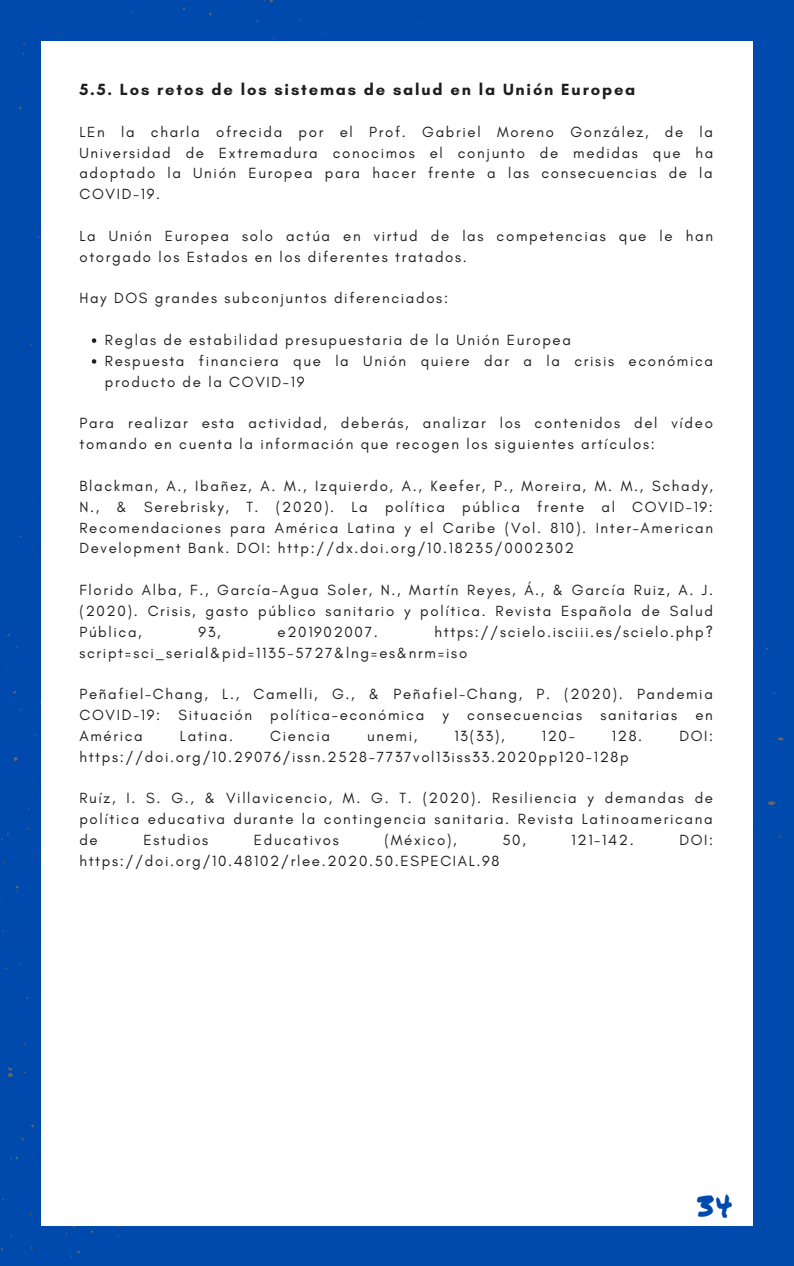
<style>
.page{position:relative;width:794px;height:1266px;background:#fff}
.page>*{position:absolute;margin:0;border:0;box-sizing:border-box;transform-origin:0 0}
.t1{font:30px "Permanent Marker";color:#004aad}
.t2{font:700 16.5px "Glacial Indifference";letter-spacing:.11em;color:#1e1e1e}
.t3{font:15px/20.9px "Glacial Indifference";letter-spacing:.11em;color:#1e1e1e;text-align:justify}
</style>
<div class="page">
<div style="left:0;top:0;width:793px;height:1266px;background:#004aad"></div>
<div style="left:41px;top:41px;width:711px;height:1184px;background:#fff"></div>
<svg style="left:92px;top:338px;width:4px;height:5px"></svg>
<svg style="left:92px;top:359px;width:4px;height:5px"></svg>
<p class="t2" style="left:79px;top:79px;width:557px">5.5. Los retos de los sistemas de salud en la Unión Europea</p>
<p class="t3" style="left:79px;top:121px;width:635px">LEn la charla ofrecida por el Prof. Gabriel Moreno González, de la Universidad de Extremadura conocimos el conjunto de medidas que ha adoptado la Unión Europea para hacer frente a las consecuencias de la COVID-19.</p>
<p class="t3" style="left:79px;top:225px;width:634px">La Unión Europea solo actúa en virtud de las competencias que le han otorgado los Estados en los diferentes tratados.</p>
<p class="t3" style="left:79px;top:288px;width:370px">Hay DOS grandes subconjuntos diferenciados:</p>
<p class="t3" style="left:105px;top:329px;width:609px;text-align:left">Reglas de estabilidad presupuestaria de la Unión Europea<br>Respuesta financiera que la Unión quiere dar a la crisis económica producto de la COVID-19</p>
<p class="t3" style="left:79px;top:413px;width:634px">Para realizar esta actividad, deberás, analizar los contenidos del vídeo tomando en cuenta la información que recogen los siguientes artículos:</p>
<p class="t3" style="left:79px;top:475px;width:634px">Blackman, A., Ibañez, A. M., Izquierdo, A., Keefer, P., Moreira, M. M., Schady, N., &amp; Serebrisky, T. (2020). La política pública frente al COVID-19:<br>Recomendaciones para América Latina y el Caribe (Vol. 810). Inter-American Development Bank. DOI: http://dx.doi.org/10.18235/0002302</p>
<p class="t3" style="left:79px;top:579px;width:634px">Florido Alba, F., García-Agua Soler, N., Martín Reyes, Á., &amp; García Ruiz, A. J. (2020). Crisis, gasto público sanitario y política. Revista Española de Salud Pública,</p>
<p class="t3" style="left:79px;top:621px;width:634px;text-indent:355px">https://scielo.isciii.es/scielo.php? script=sci_serial&amp;pid=1135-5727&amp;lng=es&amp;nrm=iso</p>
<p class="t3" style="left:79px;top:683px;width:634px">Peñafiel-Chang, L., Camelli, G., &amp; Peñafiel-Chang, P. (2020). Pandemia COVID-19: Situación política-económica y consecuencias sanitarias en América</p>
<p class="t3" style="left:198px;top:621px;width:24px">93,</p>
<p class="t3" style="left:277px;top:621px;width:102px">e201902007.</p>
<p class="t3" style="left:180px;top:725px;width:55px">Latina.</p>
<p class="t3" style="left:270px;top:725px;width:61px">Ciencia</p>
<p class="t3" style="left:367px;top:725px;width:52px">unemi,</p>
<p class="t3" style="left:454px;top:725px;width:52px">13(33),</p>
<p class="t3" style="left:541px;top:725px;width:35px">120-</p>
<p class="t3" style="left:611px;top:725px;width:32px">128.</p>
<p class="t3" style="left:679px;top:725px;width:35px">DOI:</p>
<p class="t3" style="left:79px;top:746px;width:550px">https://doi.org/10.29076/issn.2528-7737vol13iss33.2020pp120-128p</p>
<p class="t3" style="left:79px;top:787px;width:635px">Ruíz, I. S. G., &amp; Villavicencio, M. G. T. (2020). Resiliencia y demandas de política educativa durante la contingencia sanitaria. Revista Latinoamericana de</p>
<p class="t3" style="left:143px;top:829px;width:66px">Estudios</p>
<p class="t3" style="left:254px;top:829px;width:86px">Educativos</p>
<p class="t3" style="left:384px;top:829px;width:74px">(México),</p>
<p class="t3" style="left:502px;top:829px;width:25px">50,</p>
<p class="t3" style="left:571px;top:829px;width:64px">121-142.</p>
<p class="t3" style="left:679px;top:829px;width:35px">DOI:</p>
<p class="t3" style="left:79px;top:850px;width:421px">https://doi.org/10.48102/rlee.2020.50.ESPECIAL.98</p>
<h1 class="t1" style="left:697px;top:1183px;width:36px">34</h1>
</div>
